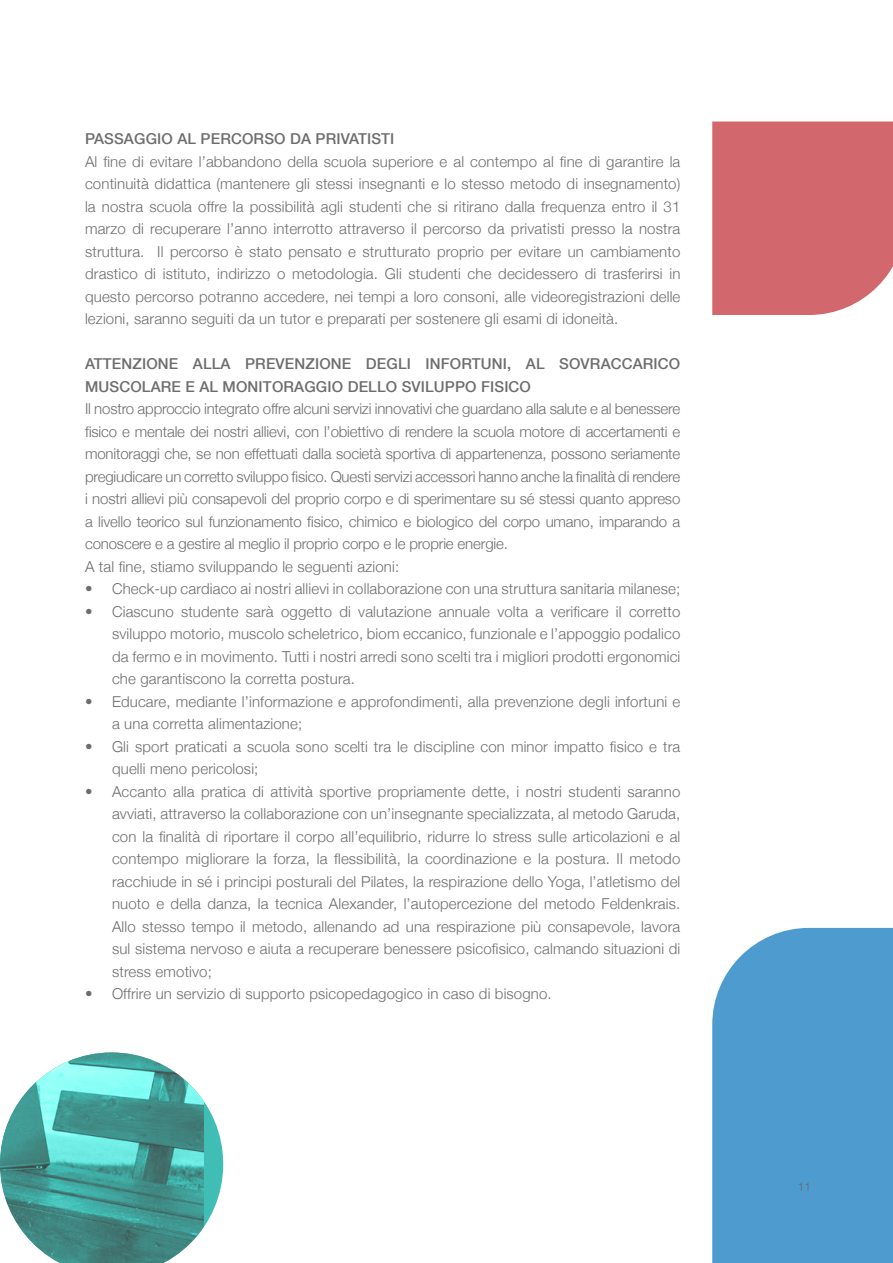
<style>
.page{position:relative;width:893px;height:1263px;background:#fff}
.page>*{position:absolute;margin:0;border:0;box-sizing:border-box;transform-origin:0 0}
.Stile_di_paragrafo_1{font:300 15px/22.5px "Helvetica Neue";letter-spacing:.01em;color:#6d6d6d;text-align:justify}
.Stile_di_paragrafo_1-2{font:500 15px/22.5px "Helvetica Neue";letter-spacing:.01em;color:#6d6d6d}
.t1{font:300 12px "Helvetica";color:#6d6d6d}
.s1{font-family:"Helvetica"}
</style>
<div class="page">
<div style="left:712px;top:122px;width:181px;height:193px;background:#d2676d"></div>
<div style="left:712px;top:928px;width:181px;height:335px;background:#4d9bcf"></div>
<svg style="left:204px;top:1102px;width:19px;height:125px;fill:#40bdb4"></svg>
<img style="left:0;top:1052px;width:204px;height:211px">
<p class="Stile_di_paragrafo_1-2" style="left:85px;top:127px;width:311px">PASSAGGIO AL PERCORSO DA PRIVATISTI</p>
<p class="Stile_di_paragrafo_1" style="left:85px;top:150px;width:597px">Al fine di evitare l’abbandono della scuola superiore e al contempo al fine di garantire la continuità didattica (mantenere gli stessi insegnanti e lo stesso metodo di insegnamento) la nostra scuola offre la possibilità agli studenti che si ritirano dalla frequenza entro il 31 marzo di recuperare l’anno interrotto attraverso il percorso da privatisti presso la nostra struttura. Il percorso è stato pensato e strutturato proprio per evitare un cambiamento drastico di istituto, indirizzo o metodologia. Gli studenti che decidessero di trasferirsi in questo percorso potranno accedere, nei tempi a loro consoni, alle videoregistrazioni delle lezioni, saranno seguiti da un tutor e preparati per sostenere gli esami di idoneità.</p>
<p class="Stile_di_paragrafo_1-2" style="left:85px;top:352px;width:597px">ATTENZIONE ALLA PREVENZIONE DEGLI INFORTUNI, AL SOVRACCARICO<br>MUSCOLARE E AL MONITORAGGIO DELLO SVILUPPO FISICO</p>
<p class="Stile_di_paragrafo_1" style="left:85px;top:397px;width:597px">Il nostro approccio integrato offre alcuni servizi innovativi che guardano alla salute e al benessere fisico e mentale dei nostri allievi, con l’obiettivo di rendere la scuola motore di accertamenti e monitoraggi che, se non effettuati dalla società sportiva di appartenenza, possono seriamente pregiudicare un corretto sviluppo fisico. Questi servizi accessori hanno anche la finalità di rendere i nostri allievi più consapevoli del proprio corpo e di sperimentare su sé stessi quanto appreso a livello teorico sul funzionamento fisico, chimico e biologico del corpo umano, imparando a conoscere e a gestire al meglio il proprio corpo e le proprie energie.</p>
<p class="Stile_di_paragrafo_1" style="left:85px;top:555px;width:316px">A tal fine, stiamo sviluppando le seguenti azioni:</p>
<p class="Stile_di_paragrafo_1" style="left:85px;top:577px;width:597px"><span class="s1">•</span> Check-up cardiaco ai nostri allievi in collaborazione con una struttura sanitaria milanese;</p>
<p class="Stile_di_paragrafo_1" style="left:112px;top:600px;width:570px;text-indent:-27px"><span class="s1">•</span> Ciascuno studente sarà oggetto di valutazione annuale volta a verificare il corretto sviluppo motorio, muscolo scheletrico, biom eccanico, funzionale e l’appoggio podalico da fermo e in movimento. Tutti i nostri arredi sono scelti tra i migliori prodotti ergonomici che garantiscono la corretta postura.</p>
<p class="Stile_di_paragrafo_1" style="left:112px;top:690px;width:570px;text-indent:-27px"><span class="s1">•</span> Educare, mediante l’informazione e approfondimenti, alla prevenzione degli infortuni e a una corretta alimentazione;</p>
<p class="Stile_di_paragrafo_1" style="left:112px;top:735px;width:570px;text-indent:-27px"><span class="s1">•</span> Gli sport praticati a scuola sono scelti tra le discipline con minor impatto fisico e tra quelli meno pericolosi;</p>
<p class="Stile_di_paragrafo_1" style="left:112px;top:780px;width:570px;text-indent:-27px"><span class="s1">•</span> Accanto alla pratica di attività sportive propriamente dette, i nostri studenti saranno avviati, attraverso la collaborazione con un’insegnante specializzata, al metodo Garuda, con la finalità di riportare il corpo all’equilibrio, ridurre lo stress sulle articolazioni e al contempo migliorare la forza, la flessibilità, la coordinazione e la postura. Il metodo racchiude in sé i principi posturali del Pilates, la respirazione dello Yoga, l’atletismo del nuoto e della danza, la tecnica Alexander, l’autopercezione del metodo Feldenkrais.<br>Allo stesso tempo il metodo, allenando ad una respirazione più consapevole, lavora sul sistema nervoso e aiuta a recuperare benessere psicofisico, calmando situazioni di stress emotivo;</p>
<p class="Stile_di_paragrafo_1" style="left:85px;top:982px;width:468px"><span class="s1">•</span> Offrire un servizio di supporto psicopedagogico in caso di bisogno.</p>
<p class="t1" style="left:797px;top:1176px;width:15px">11</p>
</div>
